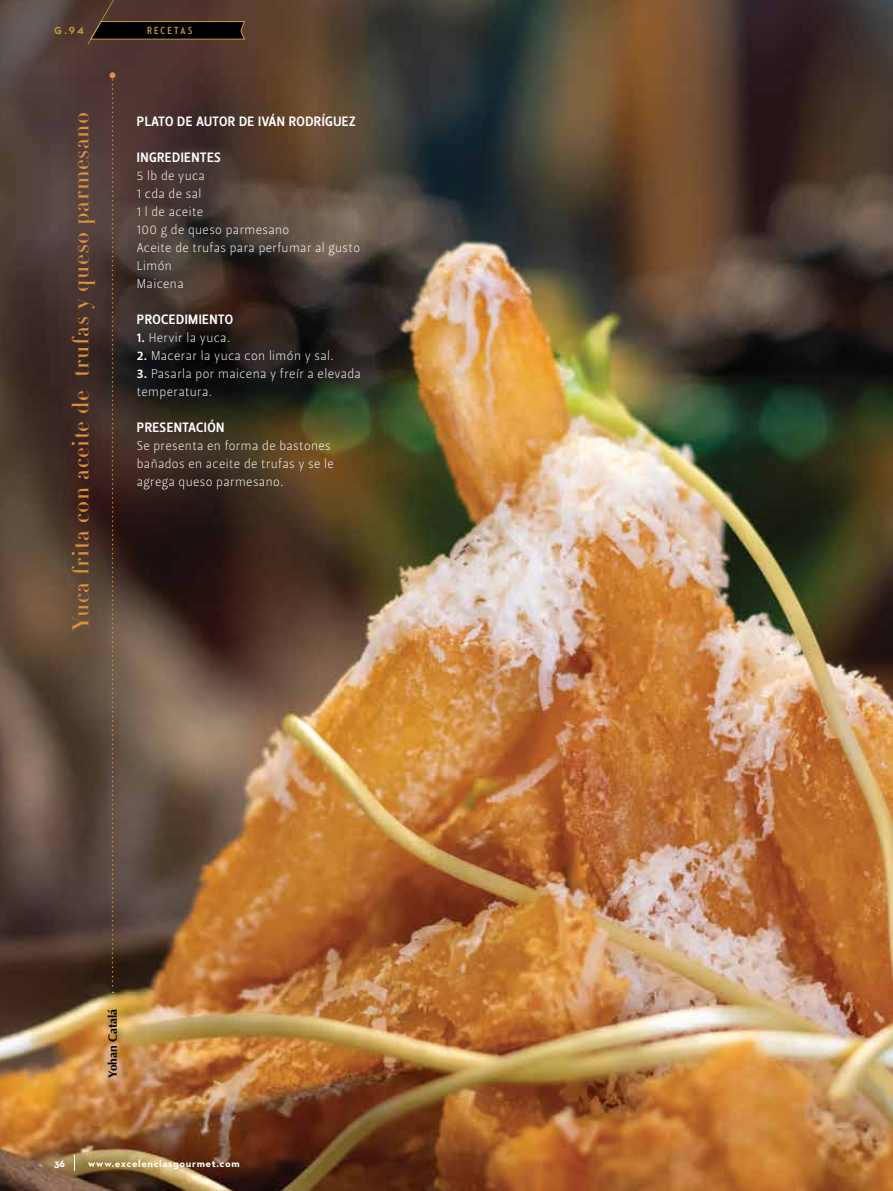
<style>
.page{position:relative;width:893px;height:1191px;background:#fff}
.page>*{position:absolute;margin:0;border:0;box-sizing:border-box;transform-origin:0 0}
.t1{font:22.5px "Didot LT Std Headline";letter-spacing:.03em;color:#df8f3a}
.t2{font:13.5px "Leitura Sans Grot 3";letter-spacing:.035em;color:#fff}
.t3{font:12.75px/18px "Leitura Sans Grot 1";letter-spacing:.03em;color:#fff}
.t4{font:700 12px "Optima LT Std";color:#000}
.t5{font:700 10.5px "Neutraface 2 Text";letter-spacing:.055em;color:#fff}
.t6{font:700 10.5px "Neutraface 2 Condensed";letter-spacing:.215em;color:#c29c38}
.t7{font:700 10.5px "Neutraface 2 Text";color:#c29c38}
.s1{font-family:"Leitura Sans Grot 3"}
</style>
<div class="page">
<img style="left:0;top:0;width:892px;height:1191px">
<svg style="left:892px;top:0;width:1px;height:1191px"></svg>
<svg style="left:87px;top:0;width:158px;height:45px;background:#3a281f"></svg>
<svg style="left:110px;top:72px;width:6px;height:921px;background:#574034"></svg>
<svg style="left:74px;top:1154px;width:1px;height:16px"></svg>
<p class="t7" style="left:54px;top:24px;width:31px">G.94</p>
<p class="t6" style="left:147px;top:24px;width:47px">RECETAS</p>
<h1 class="t1" style="left:67px;top:630px;width:520px;rotate:-90deg">Yuca frita con aceite de trufas y queso parmesano</h1>
<p class="t2" style="left:137px;top:114px;width:220px">PLATO DE AUTOR DE IVÁN RODRÍGUEZ</p>
<p class="t2" style="left:137px;top:150px;width:85px">INGREDIENTES</p>
<p class="t3" style="left:137px;top:167px;width:225px">5 lb de yuca<br>1 cda de sal<br>1 l de aceite<br>100 g de queso parmesano<br>Aceite de trufas para perfumar al gusto<br>Limón<br>Maicena</p>
<p class="t2" style="left:137px;top:312px;width:98px">PROCEDIMIENTO</p>
<p class="t3" style="left:137px;top:329px;width:95px"><span class="s1">1.</span> Hervir la yuca.</p>
<p class="t3" style="left:137px;top:347px;width:199px"><span class="s1">2.</span> Macerar la yuca con limón y sal.</p>
<p class="t3" style="left:137px;top:365px;width:226px"><span class="s1">3.</span> Pasarla por maicena y freír a elevada temperatura.</p>
<p class="t2" style="left:137px;top:420px;width:89px">PRESENTACIÓN</p>
<p class="t3" style="left:137px;top:437px;width:199px">Se presenta en forma de bastones bañados en aceite de trufas y se le agrega queso parmesano.</p>
<p class="t4" style="left:106px;top:1077px;width:70px;rotate:-90deg">Yohan Catalá</p>
<p class="t5" style="left:54px;top:1156px;width:13px">36</p>
<p class="t5" style="left:88px;top:1156px;width:153px">www.excelenciasgourmet.com</p>
</div>
